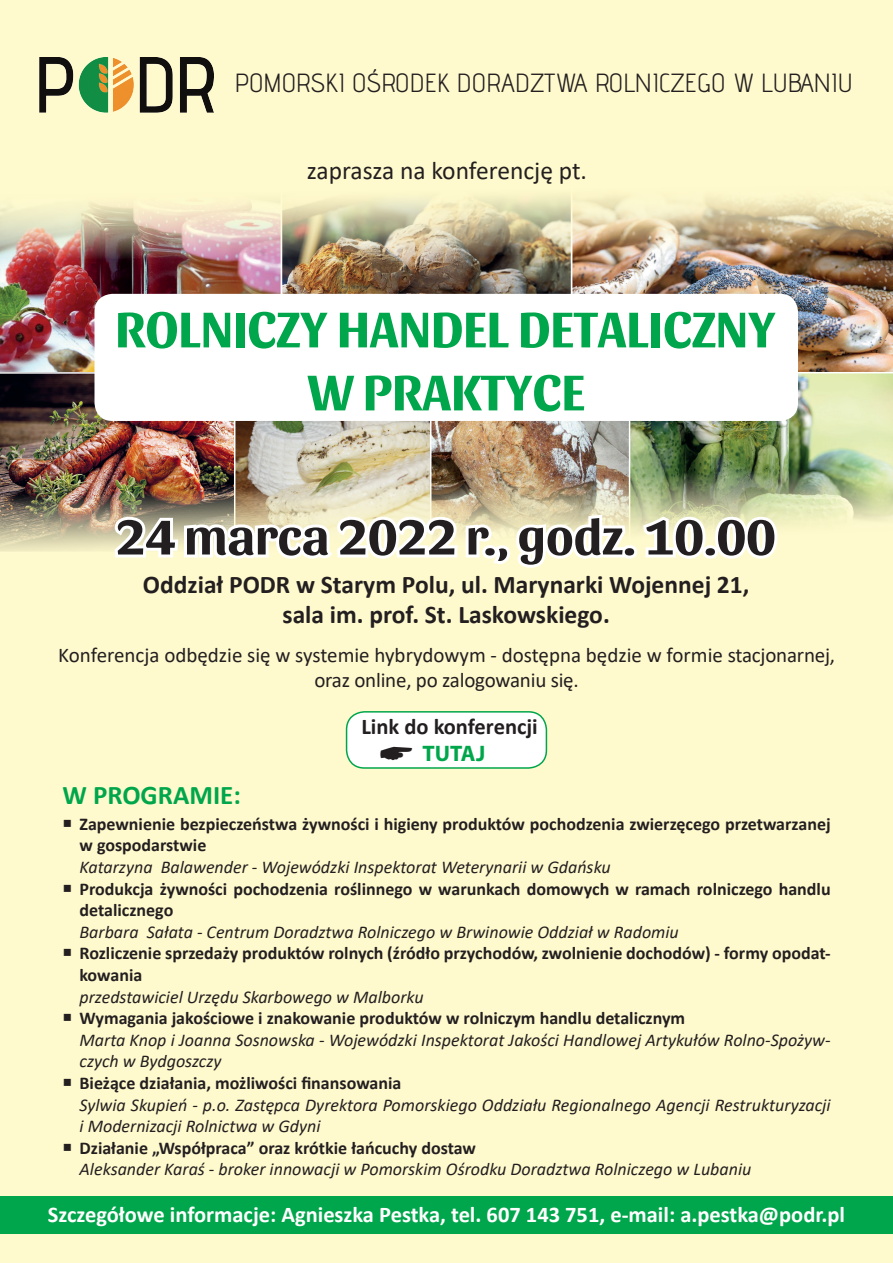
<style>
.page{position:relative;width:893px;height:1263px;background:#fffacd}
.page>*{position:absolute;margin:0;border:0;box-sizing:border-box;transform-origin:0 0}
.t1{font:700 52.5px/63px "Sansita";color:#00a64b;text-align:center}
.t2{font:700 51px "Sansita";color:#231f20}
.t3{font:700 27px "Calibri";color:#00a64b}
.t4{font:26.25px "Advent Pro";color:#231f20}
.t5{font:700 25.5px/30.6px "Calibri";color:#231f20;text-align:center}
.t6{font:25.5px "Calibri";color:#231f20}
.t7{font:700 22.5px "Calibri";color:#fff}
.t8{font:700 22.5px "Calibri";color:#231f20}
.t9{font:700 22.5px "Myriad Pro";color:#00a64b}
.t10{font:21px/25.2px "Calibri";letter-spacing:-.01em;color:#231f20;text-align:center}
.t11{font:italic 18px/21.6px "Calibri";color:#231f20}
.t12{font:700 18px/21.6px "Calibri";color:#231f20}
.s1{font-weight:700;font-style:normal}
</style>
<div class="page">
<img style="left:572px;top:196px;width:321px;height:176px">
<img style="left:0;top:202px;width:281px;height:170px">
<img style="left:284px;top:196px;width:285px;height:98px">
<div style="left:281px;top:185px;width:291px;height:189px;border:2px solid #fff"></div>
<img style="left:782px;top:372px;width:111px;height:153px">
<div style="left:347px;top:712px;width:199px;height:56px;background:#fff;border-radius:18px"></div>
<div style="left:346px;top:711px;width:201px;height:58px;border:2px solid #00a64b;border-radius:18px"></div>
<img style="left:39px;top:57px;width:174px;height:56px">
<div style="left:0;top:1196px;width:893px;height:38px;background:#00a64b"></div>
<img style="left:0;top:372px;width:782px;height:196px">
<div style="left:94px;top:294px;width:704px;height:127px;background:#fff;border-radius:18px"></div>
<h3 class="t4" style="left:235px;top:66px;width:619px">POMORSKI OŚRODEK DORADZTWA ROLNICZEGO W LUBANIU</h3>
<h3 class="t6" style="left:307px;top:152px;width:282px">zaprasza na konferencję pt.</h3>
<h1 class="t1" style="left:115px;top:298px;width:662px">ROLNICZY HANDEL DETALICZNY<br>W PRAKTYCE</h1>
<h2 class="t2" style="left:116px;top:507px;width:661px">24 marca 2022 r., godz. 10.00</h2>
<h3 class="t5" style="left:143px;top:569px;width:608px">Oddział PODR w Starym Polu, ul. Marynarki Wojennej 21, sala im. prof. St. Laskowskiego.</h3>
<p class="t10" style="left:58px;top:642px;width:778px">Konferencja odbędzie się w systemie hybrydowym - dostępna będzie w formie stacjonarnej, oraz online, po zalogowaniu się.</p>
<p class="t8" style="left:361px;top:711px;width:178px">Link do konferencji</p>
<p class="t9" style="left:423px;top:739px;width:64px">TUTAJ</p>
<h3 class="t3" style="left:63px;top:776px;width:180px">W PROGRAMIE:</h3>
<p class="t12" style="left:80px;top:813px;width:753px;text-indent:-17px">○ Zapewnienie bezpieczeństwa żywności i higieny produktów pochodzenia zwierzęcego przetwarzanej w gospodarstwie</p>
<p class="t11" style="left:80px;top:855px;width:533px">Katarzyna Balawender - Wojewódzki Inspektorat Weterynarii w Gdańsku</p>
<p class="t12" style="left:80px;top:877px;width:753px;text-indent:-17px">○ Produkcja żywności pochodzenia roślinnego w warunkach domowych w ramach rolniczego handlu detalicznego</p>
<p class="t11" style="left:80px;top:920px;width:601px">Barbara Sałata - Centrum Doradztwa Rolniczego w Brwinowie Oddział w Radomiu</p>
<p class="t12" style="left:80px;top:942px;width:753px;text-indent:-17px">○ Rozliczenie sprzedaży produktów rolnych (źródło przychodów, zwolnienie dochodów) - formy opodat&shy;kowania</p>
<p class="t11" style="left:80px;top:985px;width:346px">przedstawiciel Urzędu Skarbowego w Malborku</p>
<p class="t11" style="left:80px;top:1006px;width:753px;text-indent:-17px">○ <span class="s1">Wymagania jakościowe i znakowanie produktów w rolniczym handlu detalicznym<br></span>Marta Knop i Joanna Sosnowska - Wojewódzki Inspektorat Jakości Handlowej Artykułów Rolno-Spożyw&shy;czych w Bydgoszczy</p>
<p class="t11" style="left:80px;top:1071px;width:753px;text-indent:-17px">○ <span class="s1">Bieżące działania, możliwości finansowania<br></span>Sylwia Skupień - p.o. Zastępca Dyrektora Pomorskiego Oddziału Regionalnego Agencji Restrukturyzacji i Modernizacji Rolnictwa w Gdyni</p>
<p class="t11" style="left:80px;top:1136px;width:673px;text-indent:-17px">○ <span class="s1">Działanie „Współpraca” oraz krótkie łańcuchy dostaw<br></span>Aleksander Karaś - broker innowacji w Pomorskim Ośrodku Doradztwa Rolniczego w Lubaniu</p>
<p class="t7" style="left:48px;top:1198px;width:799px">Szczegółowe informacje: Agnieszka Pestka, tel. 607 143 751, e-mail: a.pestka@podr.pl</p>
</div>
